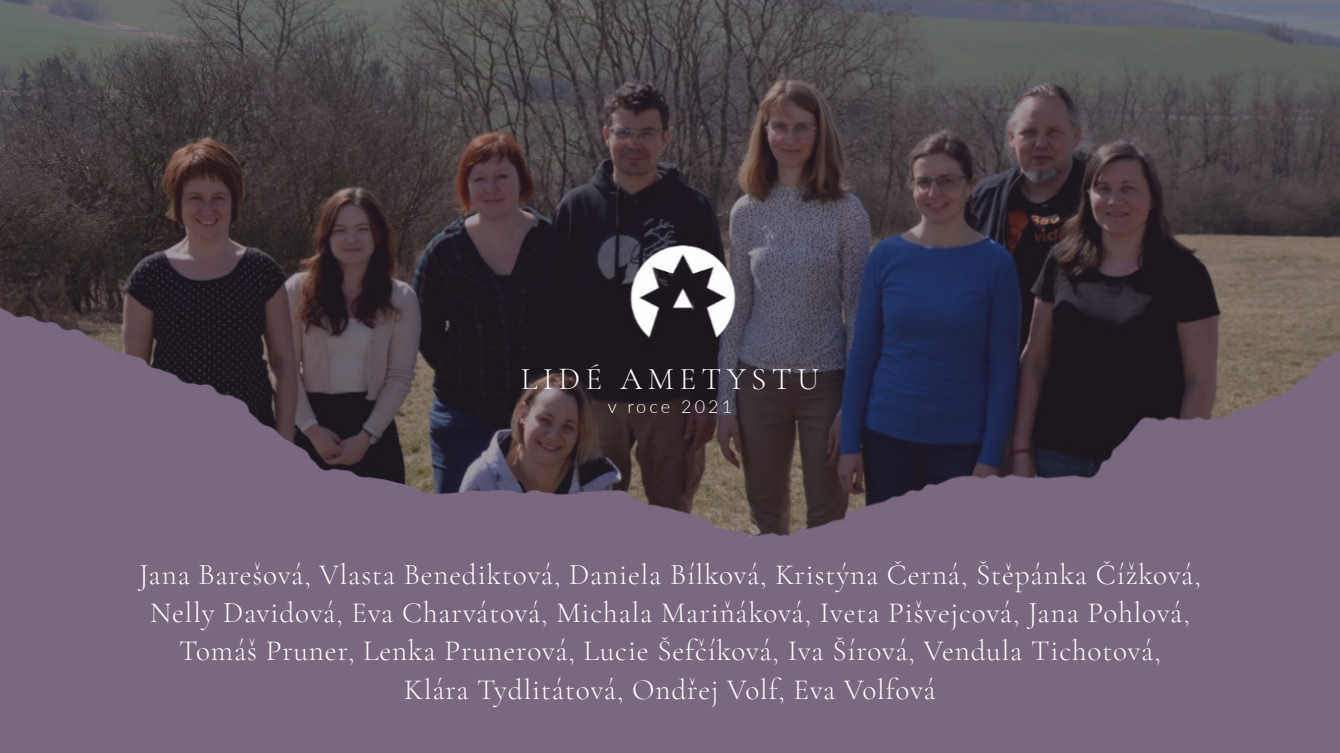
<style>
.page{position:relative;width:1340px;height:753px;background:#fff}
.page>*{position:absolute;margin:0;border:0;box-sizing:border-box;transform-origin:0 0}
.t1{font:300 31.5px "Cormorant Garamond";letter-spacing:.17em;color:#fff}
.t2{font:300 29.25px/38.2px "Cormorant Garamond";letter-spacing:.03em;color:#fff;text-align:center}
.t3{font:300 18px "Lato";letter-spacing:.17em;color:#fff}
</style>
<div class="page">
<img style="left:1px;top:0;width:1338px;height:753px">
<div style="left:1116px;top:711px;width:223px;height:42px;background:#7a6880"></div>
<p class="t1" style="left:521px;top:360px;width:300px">LIDÉ AMETYSTU</p>
<p class="t3" style="left:608px;top:394px;width:126px">v roce 2021</p>
<p class="t2" style="left:139px;top:555px;width:1063px">Jana Barešová, Vlasta Benediktová, Daniela Bílková, Kristýna Černá, Štěpánka Čížková, Nelly Davidová, Eva Charvátová, Michala Mariňáková, Iveta Pišvejcová, Jana Pohlová, Tomáš Pruner, Lenka Prunerová, Lucie Šefčíková, Iva Šírová, Vendula Tichotová,<br>Klára Tydlitátová, Ondřej Volf, Eva Volfová</p>
</div>
